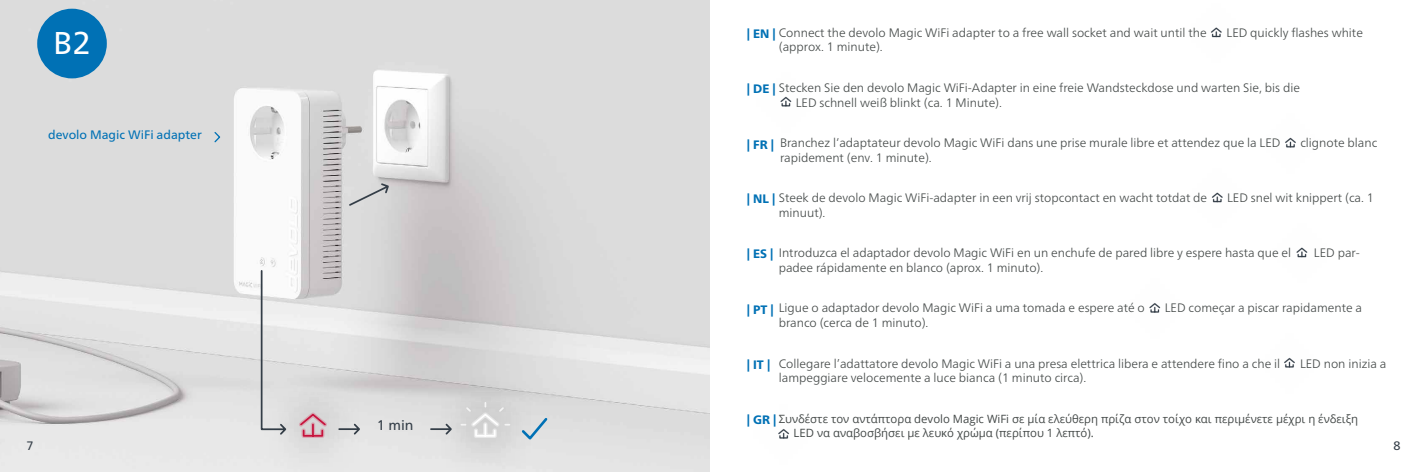
<style>
.page{position:relative;width:1419px;height:472px;background:#fff}
.page>*{position:absolute;margin:0;border:0;box-sizing:border-box;transform-origin:0 0}
.t1{font:31.5px "Frutiger Neue LTW1 G";color:#fff}
.t2{font:14px "Frutiger Neue LTW1 G";color:#343e48}
.t3{font:300 12.25px/14.7px "Frutiger Neue LTW1 G";color:#434847}
.t4{font:800 12.25px "Frutiger Neue LTW1 G";color:#0071b5}
.t5{font:12.25px "Frutiger Neue LTW1 G";color:#0071b5}
.t6{font:12.25px "Frutiger Neue LTW1 G";color:#343e48}
.t7{font:11.38px "Open Sans";color:#434847}
.s1{font-family:"Frutiger Neue LTW1 G";font-weight:800;font-size:12.25px;color:#0071b5}
</style>
<div class="page">
<img style="left:0;top:0;width:709px;height:471px">
<svg style="left:213px;top:130px;width:8px;height:13px"></svg>
<svg style="left:431px;top:372px;width:108px;height:99px;background:#dad9d9"></svg>
<svg style="left:460px;top:400px;width:51px;height:40px;background:#d8d8d8"></svg>
<svg style="left:260px;top:269px;width:28px;height:103px"></svg>
<svg style="left:429px;top:421px;width:24px;height:15px"></svg>
<svg style="left:519px;top:415px;width:31px;height:26px"></svg>
<svg style="left:348px;top:182px;width:42px;height:25px"></svg>
<div style="left:37px;top:9px;width:70px;height:69px;background:#0071b5;border-radius:50%"></div>
<svg style="left:259px;top:372px;width:108px;height:99px;background:#dbdcdc"></svg>
<svg style="left:295px;top:408px;width:36px;height:32px"></svg>
<svg style="left:778px;top:429px;width:12px;height:10px"></svg>
<svg style="left:1285px;top:137px;width:11px;height:11px"></svg>
<svg style="left:1211px;top:192px;width:12px;height:11px"></svg>
<svg style="left:1296px;top:247px;width:12px;height:11px"></svg>
<svg style="left:1149px;top:303px;width:12px;height:10px"></svg>
<svg style="left:1284px;top:357px;width:11px;height:11px"></svg>
<svg style="left:780px;top:96px;width:12px;height:11px"></svg>
<svg style="left:1210px;top:27px;width:12px;height:11px"></svg>
<h1 class="t1" style="left:53px;top:19px;width:39px">B2</h1>
<p class="t3" style="left:779px;top:24px;width:429px">Connect the devolo Magic WiFi adapter to a free wall socket and wait until the</p>
<p class="t3" style="left:1226px;top:24px;width:138px">LED quickly flashes white</p>
<p class="t4" style="left:747px;top:25px;width:31px">| EN |</p>
<p class="t3" style="left:779px;top:39px;width:106px">(approx. 1 minute).</p>
<p class="t3" style="left:796px;top:79px;width:506px;text-indent:-17px">Stecken Sie den devolo Magic WiFi-Adapter in eine freie Wandsteckdose und warten Sie, bis die<br>LED schnell weiß blinkt (ca. 1 Minute).</p>
<p class="t3" style="left:780px;top:134px;width:502px">Branchez l‘adaptateur devolo Magic WiFi dans une prise murale libre et attendez que la LED</p>
<p class="t3" style="left:1300px;top:134px;width:78px">clignote blanc</p>
<p class="t3" style="left:780px;top:149px;width:153px">rapidement (env. 1 minute).</p>
<p class="t3" style="left:779px;top:189px;width:430px">Steek de devolo Magic WiFi-adapter in een vrij stopcontact en wacht totdat de</p>
<p class="t3" style="left:1227px;top:189px;width:148px">LED snel wit knippert (ca. 1</p>
<p class="t3" style="left:779px;top:204px;width:48px">minuut).</p>
<p class="t3" style="left:779px;top:244px;width:514px">Introduzca el adaptador devolo Magic WiFi en un enchufe de pared libre y espere hasta que el</p>
<p class="t3" style="left:1314px;top:244px;width:48px">LED par-</p>
<p class="t3" style="left:779px;top:259px;width:266px">padee rápidamente en blanco (aprox. 1 minuto).</p>
<p class="t3" style="left:779px;top:299px;width:368px">Ligue o adaptador devolo Magic WiFi a uma tomada e espere até o</p>
<p class="t3" style="left:1165px;top:299px;width:199px">LED começar a piscar rapidamente a</p>
<p class="t3" style="left:779px;top:314px;width:151px">branco (cerca de 1 minuto).</p>
<p class="t3" style="left:779px;top:354px;width:503px">Collegare l’adattatore devolo Magic WiFi a una presa elettrica libera e attendere fino a che il</p>
<p class="t3" style="left:1300px;top:354px;width:88px">LED non inizia a</p>
<p class="t3" style="left:779px;top:369px;width:309px">lampeggiare velocemente a luce bianca (1 minuto circa).</p>
<p class="t4" style="left:747px;top:80px;width:31px">| DE |</p>
<p class="t5" style="left:48px;top:125px;width:155px">devolo Magic WiFi adapter</p>
<p class="t4" style="left:747px;top:135px;width:29px">| FR |</p>
<p class="t4" style="left:747px;top:190px;width:30px">| NL |</p>
<p class="t4" style="left:747px;top:245px;width:28px">| ES |</p>
<p class="t4" style="left:747px;top:300px;width:29px">| PT |</p>
<p class="t4" style="left:747px;top:355px;width:25px">| IT |</p>
<p class="t7" style="left:747px;top:411px;width:613px"><span class="s1">| GR |</span> Συνδέστε τον αντάπτορα devolo Magic WiFi σε μία ελεύθερη πρίζα στον τοίχο και περιμένετε μέχρι η ένδειξη</p>
<p class="t2" style="left:377px;top:414px;width:38px">1 min</p>
<p class="t7" style="left:793px;top:424px;width:302px">LED να αναβοσβήσει με λευκό χρώμα (περίπου 1 λεπτό).</p>
<p class="t6" style="left:26px;top:436px;width:9px">7</p>
<p class="t6" style="left:1393px;top:436px;width:9px">8</p>
</div>
